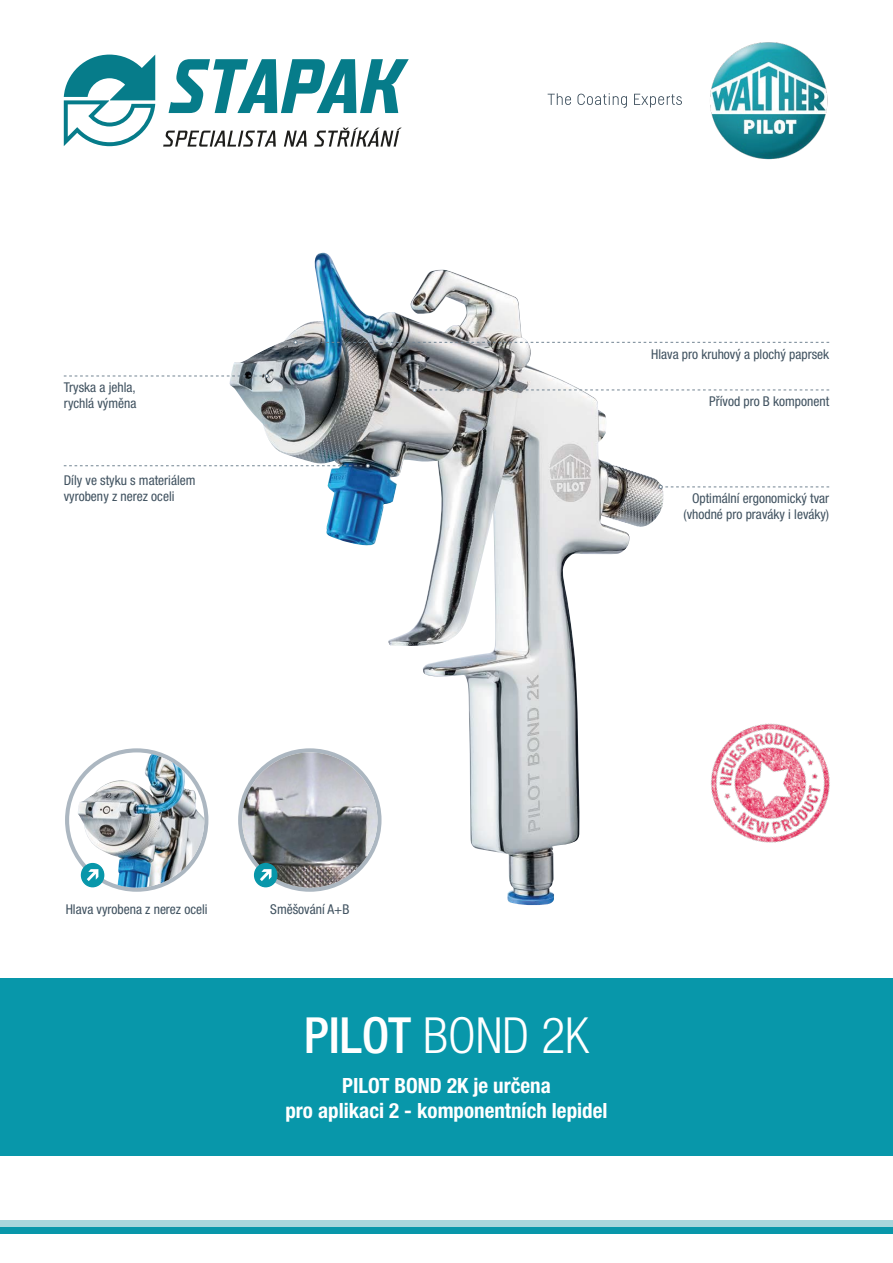
<style>
.page{position:relative;width:893px;height:1263px;background:#fff}
.page>*{position:absolute;margin:0;border:0;box-sizing:border-box;transform-origin:0 0}
.t1{font:300 condensed 49.8px "Helvetica Neue LT Pro";color:#fff}
.t2{font:700 condensed 21px/25.2px "Helvetica Neue LT Pro";color:#fff;text-align:center}
.t3{font:condensed 13.5px/16.2px "Helvetica Neue LT Pro";color:#3f515f}
.s1{font-weight:500}
</style>
<div class="page">
<div style="left:0;top:1220px;width:893px;height:7px;background:#a8d6dc"></div>
<div style="left:0;top:1227px;width:893px;height:6px;background:#0897aa"></div>
<div style="left:0;top:978px;width:893px;height:178px;background:#0897aa"></div>
<img style="left:229px;top:253px;width:401px;height:653px">
<div style="left:65px;top:748px;width:143px;height:144px;background:#acb7c1;border-radius:50%"></div>
<div style="left:69px;top:752px;width:135px;height:136px;background:#fff;border-radius:50%"></div>
<img style="left:78px;top:754px;width:126px;height:134px">
<div style="left:82px;top:864px;width:22px;height:23px;background:#0897aa;border-radius:50%"></div>
<div style="left:81px;top:863px;width:23px;height:24px;border:1px solid #0897aa;border-radius:50%"></div>
<svg style="left:87px;top:869px;width:11px;height:12px"></svg>
<div style="left:238px;top:748px;width:143px;height:144px;background:#acb7c1;border-radius:50%"></div>
<img style="left:242px;top:752px;width:135px;height:136px;border-radius:68px">
<div style="left:255px;top:864px;width:22px;height:23px;background:#0897aa;border-radius:50%"></div>
<div style="left:254px;top:863px;width:23px;height:24px;border:1px solid #0897aa;border-radius:50%"></div>
<svg style="left:260px;top:869px;width:12px;height:12px"></svg>
<img style="left:711px;top:723px;width:119px;height:120px">
<svg style="left:64px;top:464px;width:306px;height:4px"></svg>
<svg style="left:64px;top:374px;width:205px;height:4px"></svg>
<svg style="left:293px;top:340px;width:536px;height:4px"></svg>
<svg style="left:659px;top:485px;width:170px;height:4px"></svg>
<svg style="left:412px;top:388px;width:417px;height:4px"></svg>
<img style="left:710px;top:42px;width:118px;height:118px">
<svg style="left:548px;top:93px;width:134px;height:15px"></svg>
<svg style="left:64px;top:55px;width:345px;height:92px"></svg>
<p class="t3" style="left:64px;top:379px;width:74px">Tryska a jehla, rychlá výměna</p>
<p class="t3" style="left:64px;top:472px;width:133px">Díly ve styku s materiálem vyrobeny z nerez oceli</p>
<p class="t3" style="left:651px;top:346px;width:180px">Hlava pro kruhový a plochý paprsek</p>
<p class="t3" style="left:709px;top:393px;width:121px">Přívod pro B komponent</p>
<p class="t3" style="left:683px;top:490px;width:147px;text-align:right">Optimální ergonomický tvar (vhodné pro praváky i leváky)</p>
<p class="t3" style="left:66px;top:901px;width:143px">Hlava vyrobena z nerez oceli</p>
<p class="t3" style="left:270px;top:901px;width:81px">Směšování A+B</p>
<h1 class="t1" style="left:304px;top:1007px;width:287px"><span class="s1">PILOT</span> BOND 2K</h1>
<h2 class="t2" style="left:285px;top:1072px;width:324px">PILOT BOND 2K je určena<br>pro aplikaci 2 - komponentních lepidel</h2>
</div>
